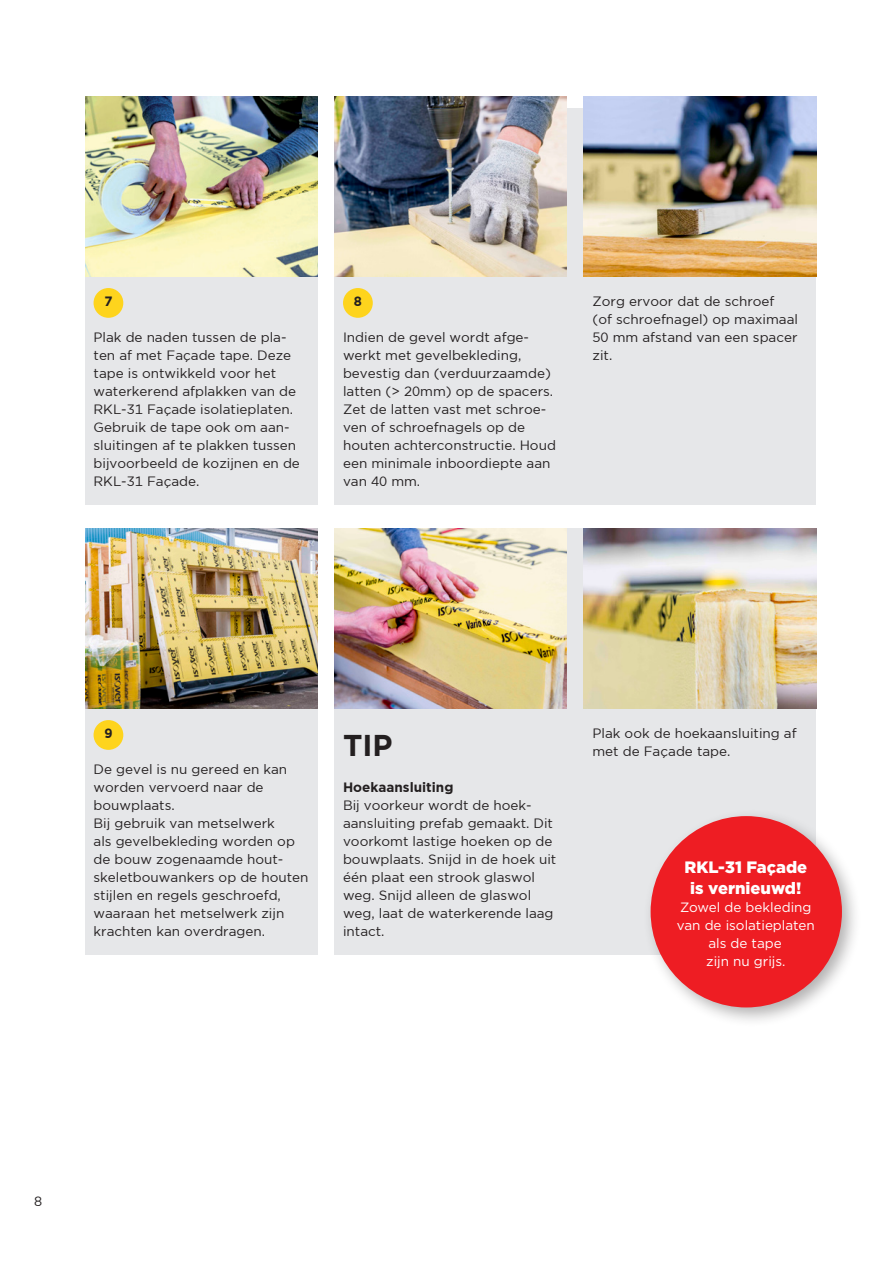
<style>
.page{position:relative;width:893px;height:1263px;background:#fff}
.page>*{position:absolute;margin:0;border:0;box-sizing:border-box;transform-origin:0 0}
.t1{font:700 30px "Gotham Bold Eigen";color:#231f20}
.t2{font:900 16.5px "Gotham";color:#fff}
.Normaal{font:13.5px/18px "Gotham Book Eigen";color:#231f20}
.t3{font:13.5px "Gotham";color:#fff}
.t4{font:700 13.5px "Gotham Bold Eigen";color:#231f20}
</style>
<div class="page">
<div style="left:85px;top:108px;width:232px;height:396px;background:#e6e7e9"></div>
<div style="left:334px;top:108px;width:482px;height:396px;background:#e6e7e9"></div>
<img style="left:85px;top:96px;width:232px;height:180px">
<img style="left:334px;top:96px;width:233px;height:180px">
<div style="left:85px;top:528px;width:232px;height:426px;background:#e6e7e9"></div>
<div style="left:334px;top:528px;width:482px;height:426px;background:#e6e7e9"></div>
<img style="left:85px;top:528px;width:232px;height:180px">
<img style="left:334px;top:528px;width:233px;height:180px">
<img style="left:584px;top:528px;width:232px;height:180px">
<img style="left:584px;top:96px;width:232px;height:180px">
<div style="left:94px;top:288px;width:29px;height:30px;background:#fed41d;border-radius:50%"></div>
<div style="left:343px;top:288px;width:30px;height:30px;background:#fed41d;border-radius:50%"></div>
<div style="left:94px;top:720px;width:29px;height:30px;background:#fed41d;border-radius:50%"></div>
<div style="left:643px;top:808px;width:219px;height:220px;background:#231f20;opacity:.35"></div>
<div style="left:651px;top:816px;width:191px;height:191px;background:#ee1d23;border-radius:50%"></div>
<p class="t4" style="left:104px;top:292px;width:10px">7</p>
<p class="Normaal" style="left:94px;top:328px;width:208px">Plak de naden tussen de pla&shy;ten af met Façade tape. Deze tape is ontwikkeld voor het waterkerend afplakken van de<br>RKL-31 Façade isolatieplaten.<br>Gebruik de tape ook om aan&shy;sluitingen af te plakken tussen bijvoorbeeld de kozijnen en de<br>RKL-31 Façade.</p>
<p class="t4" style="left:354px;top:292px;width:10px">8</p>
<p class="Normaal" style="left:343px;top:328px;width:212px">Indien de gevel wordt afge&shy;werkt met gevelbekleding, bevestig dan (verduurzaamde) latten (&gt; 20mm) op de spacers.</p>
<p class="Normaal" style="left:343px;top:400px;width:214px">Zet de latten vast met schroe&shy;ven of schroefnagels op de houten achterconstructie. Houd een minimale inboordiepte aan van 40 mm.</p>
<p class="Normaal" style="left:592px;top:292px;width:207px">Zorg ervoor dat de schroef<br>(of schroefnagel) op maximaal<br>50 mm afstand van een spacer zit.</p>
<p class="t4" style="left:104px;top:724px;width:10px">9</p>
<p class="Normaal" style="left:94px;top:760px;width:195px">De gevel is nu gereed en kan worden vervoerd naar de bouwplaats.</p>
<p class="Normaal" style="left:94px;top:814px;width:216px">Bij gebruik van metselwerk<br>als gevelbekleding worden op de bouw zogenaamde hout&shy;skeletbouwankers op de houten stijlen en regels geschroefd, waaraan het metselwerk zijn krachten kan overdragen.</p>
<p class="t1" style="left:343px;top:725px;width:51px">TIP</p>
<p class="t4" style="left:343px;top:778px;width:112px">Hoekaansluiting</p>
<p class="Normaal" style="left:343px;top:796px;width:215px">Bij voorkeur wordt de hoek&shy;aansluiting prefab gemaakt. Dit voorkomt lastige hoeken op de bouwplaats. Snijd in de hoek uit één plaat een strook glaswol weg. Snijd alleen de glaswol weg, laat de waterkerende laag intact.</p>
<p class="Normaal" style="left:592px;top:724px;width:206px">Plak ook de hoekaansluiting af met de Façade tape.</p>
<p class="t2" style="left:685px;top:855px;width:124px">RKL-31 Façade</p>
<p class="t2" style="left:690px;top:876px;width:113px">is vernieuwd!</p>
<p class="t3" style="left:680px;top:899px;width:133px">Zowel de bekleding</p>
<p class="t3" style="left:677px;top:917px;width:139px">van de isolatieplaten</p>
<p class="t3" style="left:708px;top:935px;width:75px">als de tape</p>
<p class="t3" style="left:706px;top:953px;width:81px">zijn nu grijs.</p>
<p class="Normaal" style="left:34px;top:1192px;width:10px">8</p>
</div>
